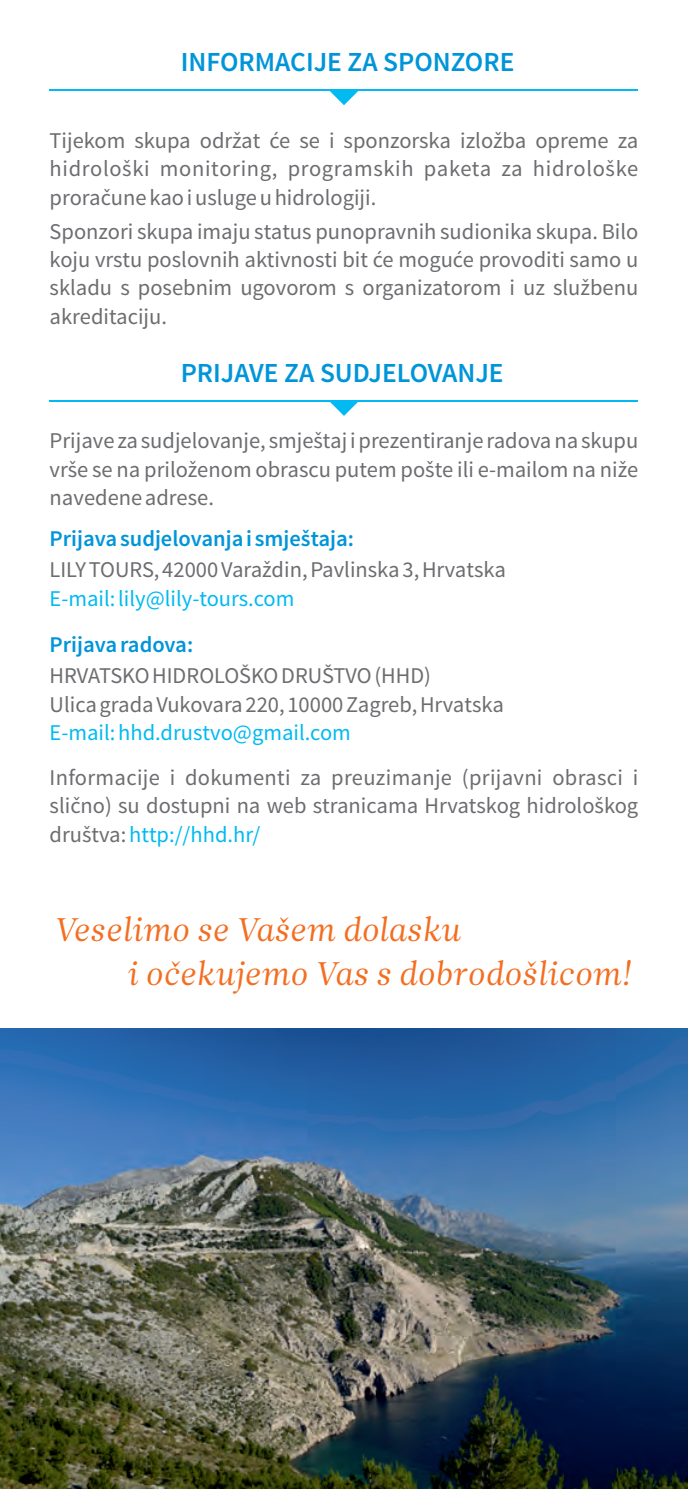
<style>
.page{position:relative;width:688px;height:1489px;background:#fff}
.page>*{position:absolute;margin:0;border:0;box-sizing:border-box;transform-origin:0 0}
.t1{font:32.5px/44px "Leitura News Italic 1";color:#f36e21}
.t2{font:600 27.5px "Source Sans Pro";color:#0095d9}
.t3{font:22.5px/28.2px "Source Sans Pro";color:#6c6d70;text-align:justify}
.t4{font:22.5px "Source Sans Pro";color:#00baf1}
.t5{font:600 22.5px "Source Sans Pro";color:#0095d9}
.s1{color:#00baf1}
</style>
<div class="page">
<img style="left:0;top:1028px;width:687px;height:460px">
<svg style="left:330px;top:91px;width:28px;height:14px"></svg>
<hr style="left:50px;top:89px;width:588px;height:2px;background:#00baf1">
<svg style="left:329px;top:401px;width:30px;height:15px"></svg>
<hr style="left:50px;top:400px;width:588px;height:1px;background:#00baf1">
<p class="t2" style="left:181px;top:51px;width:335px">INFORMACIJE ZA SPONZORE</p>
<p class="t3" style="left:50px;top:128px;width:590px">Tijekom skupa održat će se i sponzorska izložba opreme za hidrološki monitoring, programskih paketa za hidrološke proračune kao i usluge u hidrologiji.</p>
<p class="t3" style="left:50px;top:219px;width:590px">Sponzori skupa imaju status punopravnih sudionika skupa. Bilo koju vrstu poslovnih aktivnosti bit će moguće provoditi samo u skladu s posebnim ugovorom s organizatorom i uz službenu akreditaciju.</p>
<p class="t2" style="left:181px;top:361px;width:324px">PRIJAVE ZA SUDJELOVANJE</p>
<p class="t3" style="left:50px;top:428px;width:590px">Prijave za sudjelovanje, smještaj i prezentiranje radova na skupu vrše se na priloženom obrascu putem pošte ili e-mailom na niže navedene adrese.</p>
<p class="t5" style="left:50px;top:529px;width:306px">Prijava sudjelovanja i smještaja:</p>
<p class="t3" style="left:50px;top:557px;width:457px">LILY TOURS, 42000 Varaždin, Pavlinska 3, Hrvatska</p>
<p class="t4" style="left:50px;top:588px;width:246px">E-mail: lily@lily-tours.com</p>
<p class="t5" style="left:50px;top:635px;width:145px">Prijava radova:</p>
<p class="t3" style="left:50px;top:663px;width:455px">HRVATSKO HIDROLOŠKO DRUŠTVO (HHD)<br>Ulica grada Vukovara 220, 10000 Zagreb, Hrvatska</p>
<p class="t4" style="left:50px;top:723px;width:302px">E-mail: hhd.drustvo@gmail.com</p>
<p class="t3" style="left:50px;top:765px;width:590px">Informacije i dokumenti za preuzimanje (prijavni obrasci i slično) su dostupni na web stranicama Hrvatskog hidrološkog društva: <span class="s1">http://hhd.hr/</span></p>
<h1 class="t1" style="left:126px;top:910px;width:506px;text-indent:-73px">Veselimo se Vašem dolasku<br>i očekujemo Vas s dobrodošlicom!</h1>
</div>
